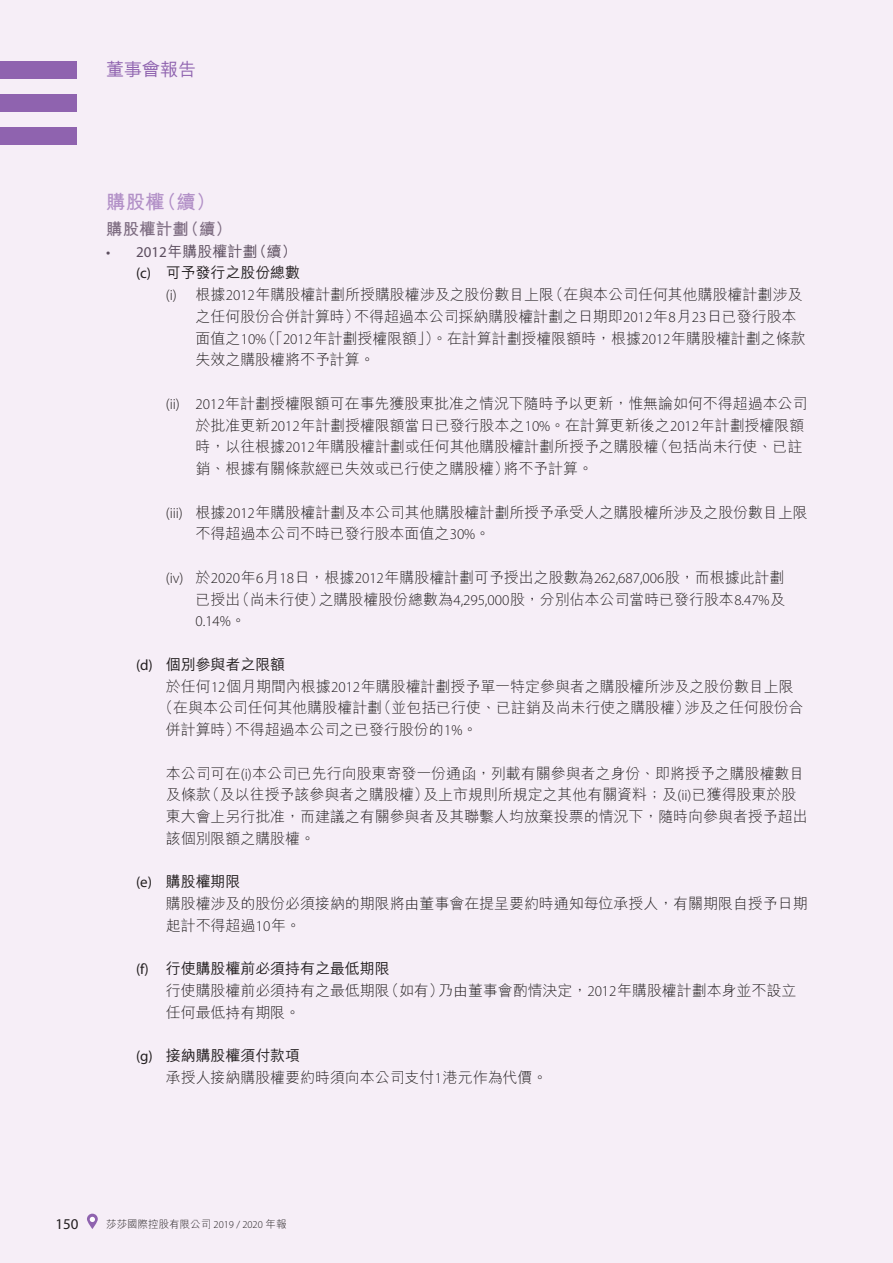
<style>
.page{position:relative;width:893px;height:1263px;background:#f6eef7}
.page>*{position:absolute;margin:0;border:0;box-sizing:border-box;transform-origin:0 0}
.t1{font:700 19.5px "M Hei HK";color:#b290c7}
.t2{font:500 18px "M Hei HK";color:#8f63af}
.t3{font:700 16.5px "M Hei HK";color:#7e6d82}
.t4{font:300 15px/21.8px "M Hei HK";letter-spacing:-.005em;color:#231f20}
.t5{font:500 15px "M Hei HK";letter-spacing:-.005em;color:#231f20}
.t6{font:500 15px "M Hei HK";color:#5c4e5f}
.t7{font:300 15px "Myriad Pro";color:#231f20}
.t8{font:15px "Myriad Pro";color:#231f20}
.t9{font:300 10.5px "M Hei HK";color:#231f20}
.s1{font-family:"Myriad Pro";font-weight:400}
.s2{font-family:"Myriad Pro"}
.s3{font-family:"M Hei HK"}
.s4{font-weight:500}
</style>
<div class="page">
<div style="left:0;top:62px;width:77px;height:17px;background:#8f63af"></div>
<div style="left:0;top:95px;width:77px;height:17px;background:#8f63af"></div>
<div style="left:0;top:128px;width:77px;height:17px;background:#8f63af"></div>
<svg style="left:87px;top:1214px;width:11px;height:15px"></svg>
<svg style="left:90px;top:1217px;width:5px;height:5px"></svg>
<p class="t2" style="left:106px;top:56px;width:91px">董事會報告</p>
<h1 class="t1" style="left:106px;top:187px;width:111px">購股權（續）</h1>
<p class="t3" style="left:106px;top:217px;width:127px">購股權計劃（續）</p>
<p class="t6" style="left:106px;top:240px;width:192px"><span class="s1">• 2012</span>年購股權計劃（續）</p>
<p class="t5" style="left:136px;top:262px;width:166px"><span class="s1">(c)</span> 可予發行之股份總數</p>
<p class="t4" style="left:166px;top:283px;width:638px"><span class="s2">(i)</span> 根據<span class="s2">2012</span>年購股權計劃所授購股權涉及之股份數目上限（在與本公司任何其他購股權計劃涉及</p>
<p class="t4" style="left:196px;top:305px;width:602px">之任何股份合併計算時）不得超過本公司採納購股權計劃之日期即<span class="s2">2012</span>年<span class="s2">8</span>月<span class="s2">23</span>日已發行股本</p>
<p class="t4" style="left:196px;top:327px;width:612px">面值之<span class="s2">10%</span>（「<span class="s2">2012</span>年計劃授權限額」）。在計算計劃授權限額時，根據<span class="s2">2012</span>年購股權計劃之條款</p>
<p class="t4" style="left:196px;top:349px;width:181px">失效之購股權將不予計算。</p>
<p class="t4" style="left:196px;top:392px;width:613px;text-indent:-30px"><span class="s2">(ii) 2012</span>年計劃授權限額可在事先獲股東批准之情況下隨時予以更新，惟無論如何不得超過本公司於批准更新<span class="s2">2012</span>年計劃授權限額當日已發行股本之<span class="s2">10%</span>。在計算更新後之<span class="s2">2012</span>年計劃授權限額時，以往根據<span class="s2">2012</span>年購股權計劃或任何其他購股權計劃所授予之購股權（包括尚未行使、已註銷、根據有關條款經已失效或已行使之購股權）將不予計算。</p>
<p class="t4" style="left:196px;top:501px;width:614px;text-indent:-30px"><span class="s2">(iii)</span> 根據<span class="s2">2012</span>年購股權計劃及本公司其他購股權計劃所授予承受人之購股權所涉及之股份數目上限不得超過本公司不時已發行股本面值之<span class="s2">30%</span>。</p>
<p class="t4" style="left:166px;top:566px;width:621px;text-align:right"><span class="s2">(iv)</span> 於<span class="s2">2020</span>年<span class="s2">6</span>月<span class="s2">18</span>日，根據<span class="s2">2012</span>年購股權計劃可予授出之股數為<span class="s2">262,687,006</span>股，而根據此計劃已授出（尚未行使）之購股權股份總數為<span class="s2">4,295,000</span>股，分別佔本公司當時已發行股本<span class="s2">8.47%</span>及</p>
<p class="t7" style="left:196px;top:612px;width:52px">0.14%<span class="s3">。</span></p>
<p class="t5" style="left:136px;top:653px;width:151px"><span class="s1">(d)</span> 個別參與者之限額</p>
<p class="t4" style="left:166px;top:675px;width:630px">於任何<span class="s2">12</span>個月期間內根據<span class="s2">2012</span>年購股權計劃授予單一特定參與者之購股權所涉及之股份數目上限</p>
<p class="t4" style="left:158px;top:697px;width:647px">（在與本公司任何其他購股權計劃（並包括已行使、已註銷及尚未行使之購股權）涉及之任何股份合</p>
<p class="t4" style="left:166px;top:718px;width:313px">併計算時）不得超過本公司之已發行股份的<span class="s2">1%</span>。</p>
<p class="t4" style="left:166px;top:762px;width:643px">本公司可在<span class="s2">(i)</span>本公司已先行向股東寄發一份通函，列載有關參與者之身份、即將授予之購股權數目及條款（及以往授予該參與者之購股權）及上市規則所規定之其他有關資料；及<span class="s2">(ii)</span>已獲得股東於股東大會上另行批准，而建議之有關參與者及其聯繫人均放棄投票的情況下，隨時向參與者授予超出該個別限額之購股權。</p>
<p class="t4" style="left:166px;top:871px;width:643px;text-indent:-30px"><span class="s1">(e)</span> <span class="s4">購股權期限<br></span>購股權涉及的股份必須接納的期限將由董事會在提呈要約時通知每位承授人，有關期限自授予日期起計不得超過<span class="s2">10</span>年。</p>
<p class="t4" style="left:166px;top:958px;width:632px;text-indent:-30px"><span class="s1">(f)</span> <span class="s4">行使購股權前必須持有之最低期限<br></span>行使購股權前必須持有之最低期限（如有）乃由董事會酌情決定，<span class="s2">2012</span>年購股權計劃本身並不設立任何最低持有期限。</p>
<p class="t4" style="left:166px;top:1045px;width:383px;text-indent:-30px"><span class="s1">(g)</span> <span class="s4">接納購股權須付款項<br></span>承授人接納購股權要約時須向本公司支付<span class="s2">1</span>港元作為代價。</p>
<p class="t8" style="left:55px;top:1215px;width:25px">150</p>
<p class="t9" style="left:106px;top:1219px;width:182px">莎莎國際控股有限公司 <span class="s2">2019 / 2020</span> 年報</p>
</div>
